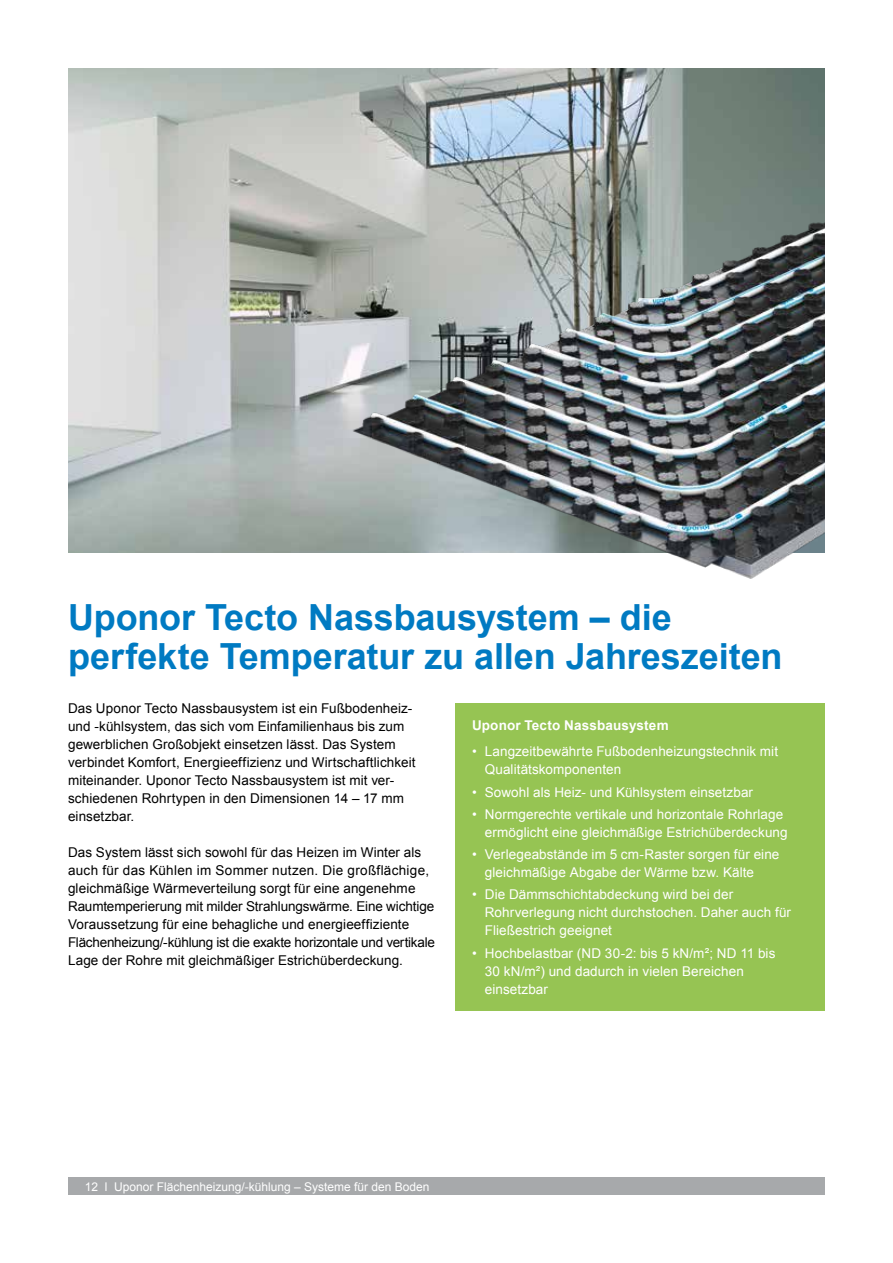
<style>
.page{position:relative;width:893px;height:1263px;background:#fff}
.page>*{position:absolute;margin:0;border:0;box-sizing:border-box;transform-origin:0 0}
.t1{font:700 36px/39px "Arial";letter-spacing:-.005em;color:#007ac2}
.t2{font:13.5px/18px "Arial";letter-spacing:.005em;color:#000}
.t3{font:13.5px/18px "Arial";letter-spacing:.005em;color:#fff}
.t4{font:700 13.5px "Arial";letter-spacing:.015em;color:#fff}
.t5{font:12px "Arial";color:#fff}
</style>
<div class="page">
<div style="left:68px;top:1178px;width:757px;height:17px;background:#a7a9ab"></div>
<img style="left:68px;top:68px;width:757px;height:485px">
<img style="left:322px;top:179px;width:503px;height:400px">
<div style="left:455px;top:703px;width:370px;height:308px;background:#96c453"></div>
<h1 class="t1" style="left:68px;top:599px;width:716px">Uponor Tecto Nassbausystem – die perfekte Temperatur zu allen Jahreszeiten</h1>
<p class="t2" style="left:68px;top:699px;width:349px">Das Uponor Tecto Nassbausystem ist ein Fußbodenheiz&shy;und -kühlsystem, das sich vom Einfamilienhaus bis zum gewerblichen Großobjekt einsetzen lässt. Das System verbindet Komfort, Energieeffizienz und Wirtschaftlichkeit miteinander. Uponor Tecto Nassbausystem ist mit ver&shy;schiedenen Rohrtypen in den Dimensionen 14 – 17 mm einsetzbar.</p>
<p class="t2" style="left:68px;top:843px;width:368px">Das System lässt sich sowohl für das Heizen im Winter als auch für das Kühlen im Sommer nutzen. Die großflächige, gleichmäßige Wärmeverteilung sorgt für eine angenehme Raumtemperierung mit milder Strahlungswärme. Eine wichtige Voraussetzung für eine behagliche und energieeffiziente Flächenheizung/-kühlung ist die exakte horizontale und vertikale Lage der Rohre mit gleichmäßiger Estrichüberdeckung.</p>
<p class="t4" style="left:472px;top:716px;width:198px">Uponor Tecto Nassbausystem</p>
<p class="t3" style="left:485px;top:743px;width:295px;text-indent:-13px">• Langzeitbewährte Fußbodenheizungstechnik mit<br>Qualitätskomponenten</p>
<p class="t3" style="left:472px;top:783px;width:283px">• Sowohl als Heiz- und Kühlsystem einsetzbar</p>
<p class="t3" style="left:485px;top:805px;width:304px;text-indent:-13px">• Normgerechte vertikale und horizontale Rohrlage ermöglicht eine gleichmäßige Estrichüberdeckung</p>
<p class="t3" style="left:485px;top:846px;width:296px;text-indent:-13px">• Verlegeabstände im 5 cm-Raster sorgen für eine gleichmäßige Abgabe der Wärme bzw. Kälte</p>
<p class="t3" style="left:485px;top:886px;width:308px;text-indent:-13px">• Die Dämmschichtabdeckung wird bei der<br>Rohrverlegung nicht durchstochen. Daher auch für<br>Fließestrich geeignet</p>
<p class="t3" style="left:485px;top:944px;width:292px;text-indent:-13px">• Hochbelastbar (ND 30-2: bis 5 kN/m²; ND 11 bis<br>30 kN/m²) und dadurch in vielen Bereichen einsetzbar</p>
<p class="t5" style="left:85px;top:1179px;width:346px">12 l Uponor Flächenheizung/-kühlung – Systeme für den Boden</p>
</div>
